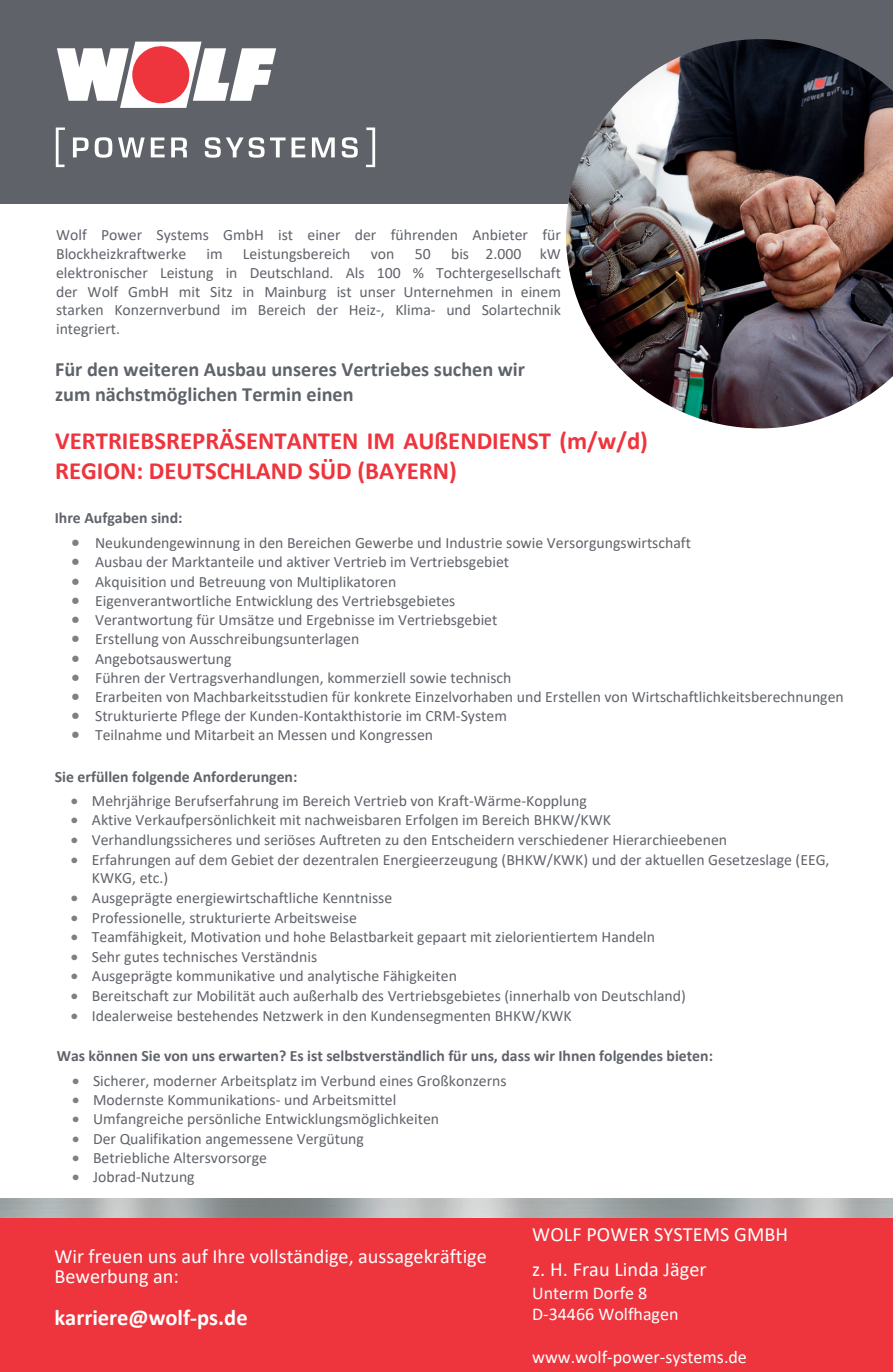
<style>
.page{position:relative;width:893px;height:1372px;background:#fff}
.page>*{position:absolute;margin:0;border:0;box-sizing:border-box;transform-origin:0 0}
.t1{font:700 24.75px/29.7px "Calibri";color:#ee343d}
.t2{font:700 22.5px "Calibri";color:#fff}
.t3{font:20.25px/35.3px "Calibri";color:#fff}
.t4{font:700 20.25px/24.3px "Calibri";color:#5f636a}
.t5{font:18px/21.6px "Calibri";color:#fff}
.t6{font:15.75px/18.9px "Calibri";color:#5f636a}
.t7{font:700 15.75px "Calibri";color:#5f636a}
.s1{color:#808080}
</style>
<div class="page">
<div style="left:0;top:0;width:893px;height:203px;background:#5f6369"></div>
<div style="left:0;top:1217px;width:893px;height:154px;background:#ee343d"></div>
<svg style="left:57px;top:42px;width:219px;height:66px"></svg>
<svg style="left:56px;top:127px;width:9px;height:40px"></svg>
<svg style="left:366px;top:127px;width:9px;height:40px"></svg>
<svg style="left:73px;top:137px;width:16px;height:20px"></svg>
<svg style="left:95px;top:137px;width:17px;height:21px"></svg>
<svg style="left:118px;top:137px;width:27px;height:20px"></svg>
<svg style="left:151px;top:137px;width:14px;height:20px"></svg>
<svg style="left:171px;top:137px;width:16px;height:20px"></svg>
<svg style="left:205px;top:137px;width:100px;height:21px"></svg>
<svg style="left:312px;top:137px;width:23px;height:20px"></svg>
<svg style="left:342px;top:137px;width:16px;height:21px"></svg>
<img style="left:566px;top:39px;width:327px;height:389px">
<p class="t6" style="left:56px;top:225px;width:506px">Wolf Power Systems GmbH ist einer der führenden Anbieter für<br>Blockheizkraftwerke</p>
<p class="t6" style="left:56px;top:244px;width:506px;text-align:justify;text-indent:395px">bis 2.000 kW elektronischer Leistung in Deutschland. Als 100 % Tochtergesellschaft der Wolf GmbH mit Sitz in Mainburg ist unser Unternehmen in einem starken Konzernverbund im Bereich der Heiz-, Klima- und Solartechnik integriert.</p>
<p class="t4" style="left:55px;top:357px;width:471px">Für den weiteren Ausbau unseres Vertriebes suchen wir zum nächstmöglichen Termin einen</p>
<h1 class="t1" style="left:55px;top:426px;width:594px">VERTRIEBSREPRÄSENTANTEN IM AUßENDIENST (m/w/d)<br>REGION: DEUTSCHLAND SÜD (BAYERN)</h1>
<p class="t7" style="left:55px;top:506px;width:129px">Ihre Aufgaben sind:</p>
<p class="t6" style="left:206px;top:244px;width:18px">im</p>
<p class="t6" style="left:243px;top:244px;width:109px">Leistungsbereich</p>
<p class="t6" style="left:371px;top:244px;width:25px">von</p>
<p class="t6" style="left:415px;top:244px;width:17px">50</p>
<p class="t6" style="left:71px;top:533px;width:621px"><span class="s1">•</span> Neukundengewinnung in den Bereichen Gewerbe und Industrie sowie Versorgungswirtschaft</p>
<p class="t6" style="left:71px;top:552px;width:439px"><span class="s1">•</span> Ausbau der Marktanteile und aktiver Vertrieb im Vertriebsgebiet</p>
<p class="t6" style="left:71px;top:571px;width:326px"><span class="s1">•</span> Akquisition und Betreuung von Multiplikatoren</p>
<p class="t6" style="left:71px;top:590px;width:385px"><span class="s1">•</span> Eigenverantwortliche Entwicklung des Vertriebsgebietes</p>
<p class="t6" style="left:71px;top:610px;width:427px"><span class="s1">•</span> Verantwortung für Umsätze und Ergebnisse im Vertriebsgebiet</p>
<p class="t6" style="left:71px;top:629px;width:289px"><span class="s1">•</span> Erstellung von Ausschreibungsunterlagen</p>
<p class="t6" style="left:71px;top:648px;width:162px"><span class="s1">•</span> Angebotsauswertung</p>
<p class="t6" style="left:71px;top:667px;width:442px"><span class="s1">•</span> Führen der Vertragsverhandlungen, kommerziell sowie technisch</p>
<p class="t6" style="left:71px;top:687px;width:774px"><span class="s1">•</span> Erarbeiten von Machbarkeitsstudien für konkrete Einzelvorhaben und Erstellen von Wirtschaftlichkeitsberechnungen</p>
<p class="t6" style="left:71px;top:706px;width:437px"><span class="s1">•</span> Strukturierte Pflege der Kunden-Kontakthistorie im CRM-System</p>
<p class="t6" style="left:71px;top:725px;width:363px"><span class="s1">•</span> Teilnahme und Mitarbeit an Messen und Kongressen</p>
<p class="t7" style="left:55px;top:765px;width:244px">Sie erfüllen folgende Anforderungen:</p>
<p class="t6" style="left:71px;top:790px;width:517px"><span class="s1">•</span> Mehrjährige Berufserfahrung im Bereich Vertrieb von Kraft-Wärme-Kopplung</p>
<p class="t6" style="left:71px;top:810px;width:541px"><span class="s1">•</span> Aktive Verkaufpersönlichkeit mit nachweisbaren Erfolgen im Bereich BHKW/KWK</p>
<p class="t6" style="left:71px;top:829px;width:658px"><span class="s1">•</span> Verhandlungssicheres und seriöses Auftreten zu den Entscheidern verschiedener Hierarchieebenen</p>
<p class="t6" style="left:92px;top:849px;width:739px;text-indent:-21px"><span class="s1">•</span> Erfahrungen auf dem Gebiet der dezentralen Energieerzeugung (BHKW/KWK) und der aktuellen Gesetzeslage (EEG,<br>KWKG, etc.)</p>
<p class="t6" style="left:71px;top:888px;width:323px"><span class="s1">•</span> Ausgeprägte energiewirtschaftliche Kenntnisse</p>
<p class="t6" style="left:71px;top:907px;width:287px"><span class="s1">•</span> Professionelle, strukturierte Arbeitsweise</p>
<p class="t6" style="left:71px;top:927px;width:586px"><span class="s1">•</span> Teamfähigkeit, Motivation und hohe Belastbarkeit gepaart mit zielorientiertem Handeln</p>
<p class="t6" style="left:71px;top:946px;width:248px"><span class="s1">•</span> Sehr gutes technisches Verständnis</p>
<p class="t6" style="left:71px;top:966px;width:388px"><span class="s1">•</span> Ausgeprägte kommunikative und analytische Fähigkeiten</p>
<p class="t6" style="left:71px;top:985px;width:616px"><span class="s1">•</span> Bereitschaft zur Mobilität auch außerhalb des Vertriebsgebietes (innerhalb von Deutschland)</p>
<p class="t6" style="left:71px;top:1005px;width:502px"><span class="s1">•</span> Idealerweise bestehendes Netzwerk in den Kundensegmenten BHKW/KWK</p>
<p class="t7" style="left:57px;top:1044px;width:658px">Was können Sie von uns erwarten? Es ist selbstverständlich für uns, dass wir Ihnen folgendes bieten:</p>
<p class="t6" style="left:72px;top:1070px;width:436px"><span class="s1">•</span> Sicherer, moderner Arbeitsplatz im Verbund eines Großkonzerns</p>
<p class="t6" style="left:72px;top:1089px;width:326px"><span class="s1">•</span> Modernste Kommunikations- und Arbeitsmittel</p>
<p class="t6" style="left:72px;top:1109px;width:368px"><span class="s1">•</span> Umfangreiche persönliche Entwicklungsmöglichkeiten</p>
<p class="t6" style="left:72px;top:1128px;width:293px"><span class="s1">•</span> Der Qualifikation angemessene Vergütung</p>
<p class="t6" style="left:72px;top:1147px;width:196px"><span class="s1">•</span> Betriebliche Altersvorsorge</p>
<p class="t6" style="left:72px;top:1166px;width:124px"><span class="s1">•</span> Jobrad-Nutzung</p>
<p class="t3" style="left:55px;top:1245px;width:434px;line-height:20.2px">Wir freuen uns auf Ihre vollständige, aussagekräftige<br>Bewerbung an:</p>
<h2 class="t2" style="left:55px;top:1301px;width:195px">karriere@wolf-ps.de</h2>
<p class="t3" style="left:532px;top:1215px;width:257px">WOLF POWER SYSTEMS GMBH z. H. Frau Linda Jäger</p>
<p class="t5" style="left:532px;top:1281px;width:148px">Unterm Dorfe 8<br>D-34466 Wolfhagen</p>
<p class="t5" style="left:532px;top:1345px;width:216px">www.wolf-power-systems.de</p>
</div>
